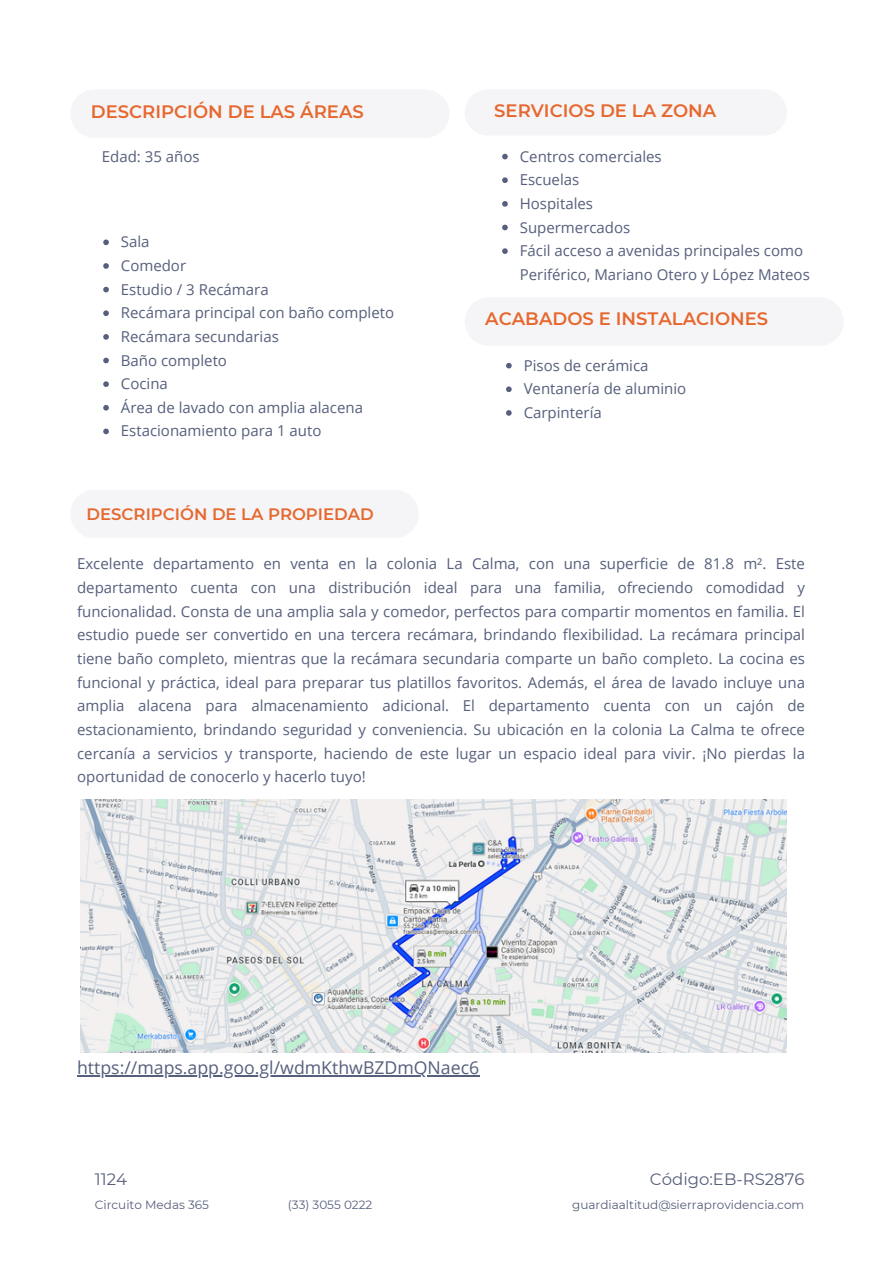
<style>
.page{position:relative;width:894px;height:1264px;background:#fff}
.page>*{position:absolute;margin:0;border:0;box-sizing:border-box;transform-origin:0 0}
.t1{font:600 18px "Montserrat";color:#e6682f}
.t2{font:17.7px "Open Sans";color:#565f7c}
.t3{font:600 16.5px "Montserrat";color:#e6682f}
.t4{font:16.5px "Montserrat";color:#565f7c}
.t5{font:15px/23.7px "Open Sans";color:#565f7c;text-align:justify}
.t6{font:12px "Montserrat";color:#565f7c}
</style>
<div class="page">
<img style="left:81px;top:799px;width:705px;height:253px">
<div style="left:464px;top:89px;width:322px;height:47px;background:#f5f5f7;border-radius:23px"></div>
<hr style="left:77px;top:1074px;width:402px;height:2px;background:#565f7c">
<svg style="left:103px;top:239px;width:6px;height:6px"></svg>
<svg style="left:103px;top:263px;width:6px;height:6px"></svg>
<svg style="left:103px;top:287px;width:6px;height:5px"></svg>
<svg style="left:103px;top:310px;width:6px;height:6px"></svg>
<svg style="left:103px;top:334px;width:6px;height:6px"></svg>
<svg style="left:103px;top:358px;width:6px;height:5px"></svg>
<svg style="left:103px;top:381px;width:6px;height:6px"></svg>
<svg style="left:103px;top:405px;width:6px;height:5px"></svg>
<svg style="left:103px;top:428px;width:6px;height:6px"></svg>
<svg style="left:506px;top:363px;width:5px;height:5px"></svg>
<svg style="left:506px;top:386px;width:5px;height:6px"></svg>
<svg style="left:506px;top:410px;width:5px;height:6px"></svg>
<svg style="left:502px;top:154px;width:5px;height:5px"></svg>
<svg style="left:502px;top:177px;width:5px;height:6px"></svg>
<svg style="left:502px;top:201px;width:5px;height:6px"></svg>
<svg style="left:502px;top:225px;width:5px;height:5px"></svg>
<svg style="left:502px;top:248px;width:5px;height:6px"></svg>
<h1 class="t1" style="left:91px;top:101px;width:274px">DESCRIPCIÓN DE LAS ÁREAS</h1>
<h1 class="t5" style="left:102px;top:145px;width:99px">Edad: 35 años</h1>
<p class="t5" style="left:121px;top:230px;width:30px">Sala</p>
<p class="t5" style="left:121px;top:253px;width:67px">Comedor</p>
<p class="t5" style="left:121px;top:277px;width:149px">Estudio / 3 Recámara</p>
<p class="t5" style="left:121px;top:300px;width:275px">Recámara principal con baño completo</p>
<p class="t5" style="left:121px;top:324px;width:159px">Recámara secundarias</p>
<p class="t5" style="left:121px;top:348px;width:108px">Baño completo</p>
<p class="t5" style="left:121px;top:371px;width:48px">Cocina</p>
<p class="t5" style="left:121px;top:395px;width:244px">Área de lavado con amplia alacena</p>
<p class="t5" style="left:121px;top:419px;width:202px">Estacionamiento para 1 auto</p>
<p class="t1" style="left:494px;top:99px;width:223px">SERVICIOS DE LA ZONA</p>
<p class="t5" style="left:519px;top:144px;width:143px">Centros comerciales</p>
<p class="t5" style="left:519px;top:168px;width:61px">Escuelas</p>
<h1 class="t5" style="left:519px;top:191px;width:75px">Hospitales</h1>
<p class="t5" style="left:519px;top:215px;width:112px">Supermercados</p>
<p class="t5" style="left:519px;top:238px;width:291px">Fácil acceso a avenidas principales como<br>Periférico, Mariano Otero y López Mateos</p>
<p class="t1" style="left:485px;top:307px;width:284px">ACABADOS E INSTALACIONES</p>
<p class="t5" style="left:523px;top:353px;width:126px">Pisos de cerámica</p>
<h1 class="t5" style="left:523px;top:377px;width:164px">Ventanería de aluminio</h1>
<p class="t5" style="left:523px;top:400px;width:80px">Carpintería</p>
<p class="t3" style="left:86px;top:503px;width:289px">DESCRIPCIÓN DE LA PROPIEDAD</p>
<p class="t5" style="left:77px;top:552px;width:729px">Excelente departamento en venta en la colonia La Calma, con una superficie de 81.8 m². Este departamento cuenta con una distribución ideal para una familia, ofreciendo comodidad y funcionalidad. Consta de una amplia sala y comedor, perfectos para compartir momentos en familia. El estudio puede ser convertido en una tercera recámara, brindando flexibilidad. La recámara principal tiene baño completo, mientras que la recámara secundaria comparte un baño completo. La cocina es funcional y práctica, ideal para preparar tus platillos favoritos. Además, el área de lavado incluye una amplia alacena para almacenamiento adicional. El departamento cuenta con un cajón de estacionamiento, brindando seguridad y conveniencia. Su ubicación en la colonia La Calma te ofrece cercanía a servicios y transporte, haciendo de este lugar un espacio ideal para vivir. ¡No pierdas la oportunidad de conocerlo y hacerlo tuyo!</p>
<h3 class="t2" style="left:77px;top:1054px;width:403px">https://maps.app.goo.gl/wdmKthwBZDmQNaec6</h3>
<h2 class="t4" style="left:95px;top:1169px;width:34px">1124</h2>
<h2 class="t4" style="left:649px;top:1169px;width:156px">Código:EB-RS2876</h2>
<p class="t6" style="left:95px;top:1197px;width:116px">Circuito Medas 365</p>
<p class="t6" style="left:288px;top:1197px;width:86px">(33) 3055 0222</p>
<h2 class="t6" style="left:572px;top:1197px;width:233px">guardiaaltitud@sierraprovidencia.com</h2>
</div>
